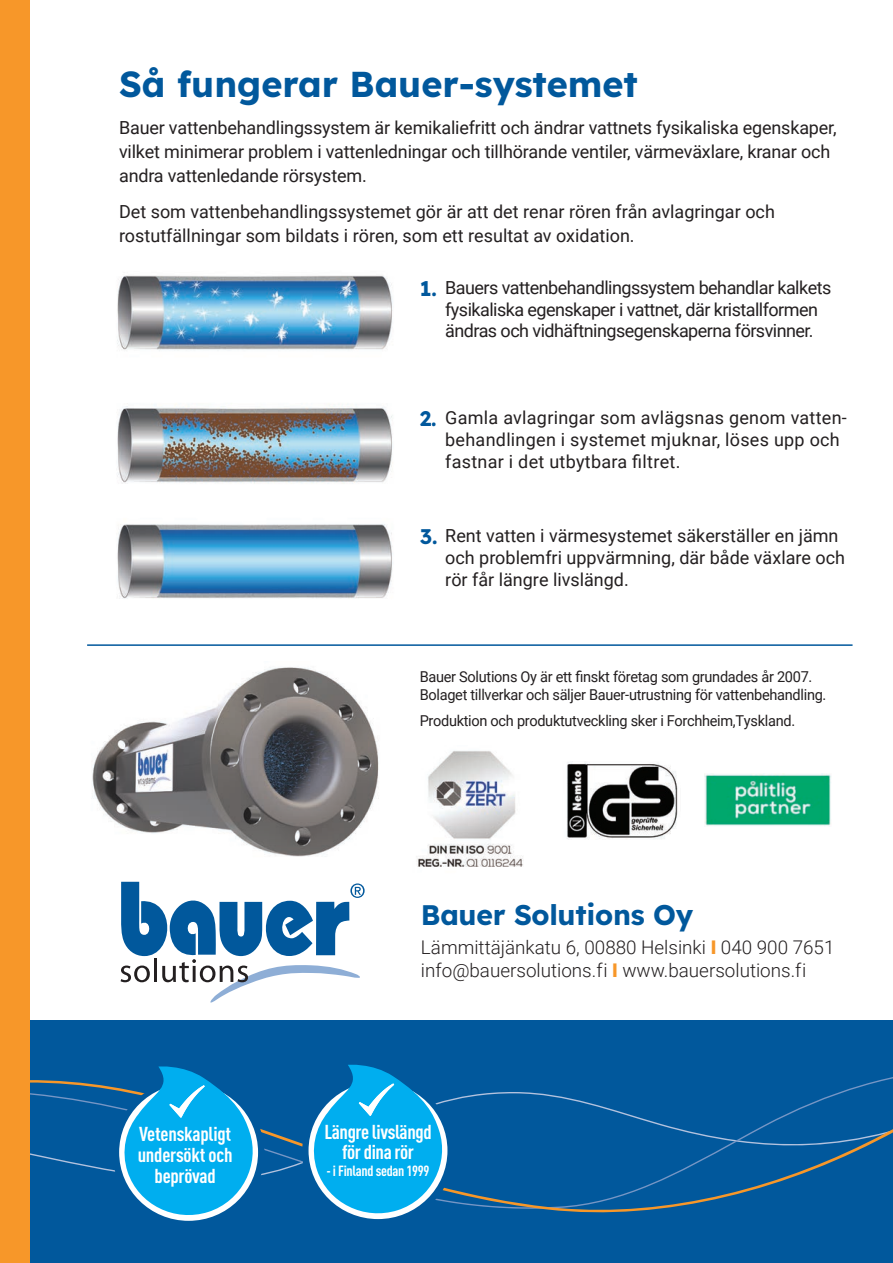
<style>
.page{position:relative;width:893px;height:1263px;background:#fff}
.page>*{position:absolute;margin:0;border:0;box-sizing:border-box;transform-origin:0 0}
.t1{font:700 36px "Lexend";color:#01589c}
.t2{font:700 28.2px "Lexend";letter-spacing:-.01em;color:#01589c}
.t3{font:700 condensed 19.95px/21.1px "DIN Pro";letter-spacing:-.015em;color:#fff;text-align:center}
.t4{font:300 18.9px/23.5px "Roboto";color:#231f20}
.t5{font:18px/24px "Roboto";letter-spacing:-.01em;color:#231f20}
.t6{font:18px/21.6px "Roboto";letter-spacing:-.03em;color:#231f20}
.t7{font:18px/21.6px "Roboto";letter-spacing:.015em;color:#231f20}
.t8{font:15px/18px "Roboto";letter-spacing:-.02em;color:#231f20}
.t9{font:700 condensed 14.55px "DIN Pro";letter-spacing:-.02em;color:#fff}
.s1{font-family:"Lexend";font-weight:700;font-size:21px;color:#01589c}
.s2{font-weight:900;color:#f79729}
</style>
<div class="page">
<div style="left:0;top:1020px;width:893px;height:243px;background:#01589c"></div>
<svg style="left:30px;top:1077px;width:863px;height:136px"></svg>
<div style="left:113px;top:1079px;width:151px;height:148px;background:#01589c;border-radius:50%"></div>
<svg style="left:121px;top:1066px;width:139px;height:155px"></svg>
<div style="left:302px;top:1077px;width:152px;height:148px;background:#01589c;border-radius:50%"></div>
<svg style="left:310px;top:1064px;width:140px;height:156px"></svg>
<div style="left:0;top:0;width:30px;height:1263px;background:#f79729"></div>
<img style="left:92px;top:667px;width:287px;height:190px">
<img style="left:417px;top:751px;width:106px;height:116px">
<img style="left:566px;top:761px;width:112px;height:78px">
<img style="left:117px;top:275px;width:276px;height:324px">
<hr style="left:87px;top:644px;width:765px;height:2px;background:#01589c">
<img style="left:704px;top:773px;width:127px;height:53px">
<svg style="left:121px;top:882px;width:244px;height:121px"></svg>
<h1 class="t1" style="left:119px;top:56px;width:520px">Så fungerar Bauer-systemet</h1>
<p class="t5" style="left:119px;top:115px;width:719px">Bauer vattenbehandlingssystem är kemikaliefritt och ändrar vattnets fysikaliska egenskaper, vilket minimerar problem i vattenledningar och tillhörande ventiler, värmeväxlare, kranar och andra vattenledande rörsystem.</p>
<p class="t5" style="left:119px;top:199px;width:657px">Det som vattenbehandlingssystemet gör är att det renar rören från avlagringar och rostutfällningar som bildats i rören, som ett resultat av oxidation.</p>
<p class="t6" style="left:445px;top:276px;width:388px;text-indent:-26px"><span class="s1">1.</span> Bauers vattenbehandlingssystem behandlar kalkets fysikaliska egenskaper i vattnet, där kristallformen ändras och vidhäftningsegenskaperna försvinner.</p>
<p class="t7" style="left:445px;top:407px;width:403px;text-indent:-26px"><span class="s1">2.</span> Gamla avlagringar som avlägsnas genom vatten&shy;behandlingen i systemet mjuknar, löses upp och fastnar i det utbytbara filtret.</p>
<p class="t5" style="left:445px;top:524px;width:401px;line-height:21.6px;text-indent:-26px"><span class="s1">3.</span> Rent vatten i värmesystemet säkerställer en jämn och problemfri uppvärmning, där både växlare och rör får längre livslängd.</p>
<p class="t8" style="left:420px;top:667px;width:408px">Bauer Solutions Oy är ett finskt företag som grundades år 2007.<br>Bolaget tillverkar och säljer Bauer-utrustning för vattenbehandling.</p>
<p class="t8" style="left:420px;top:711px;width:377px">Produktion och produktutveckling sker i Forchheim,Tyskland.</p>
<h2 class="t2" style="left:421px;top:893px;width:274px">Bauer Solutions Oy</h2>
<p class="t4" style="left:421px;top:934px;width:415px">Lämmittäjänkatu 6, 00880 Helsinki <span class="s2">I</span> 040 900 7651 info@bauersolutions.fi <span class="s2">I</span> www.bauersolutions.fi</p>
<p class="t3" style="left:138px;top:1121px;width:97px">Vetenskapligt undersökt och beprövad</p>
<p class="t3" style="left:324px;top:1120px;width:109px;line-height:20px">Längre livslängd för dina rör</p>
<p class="t9" style="left:326px;top:1160px;width:105px">- i Finland sedan 1999</p>
</div>
